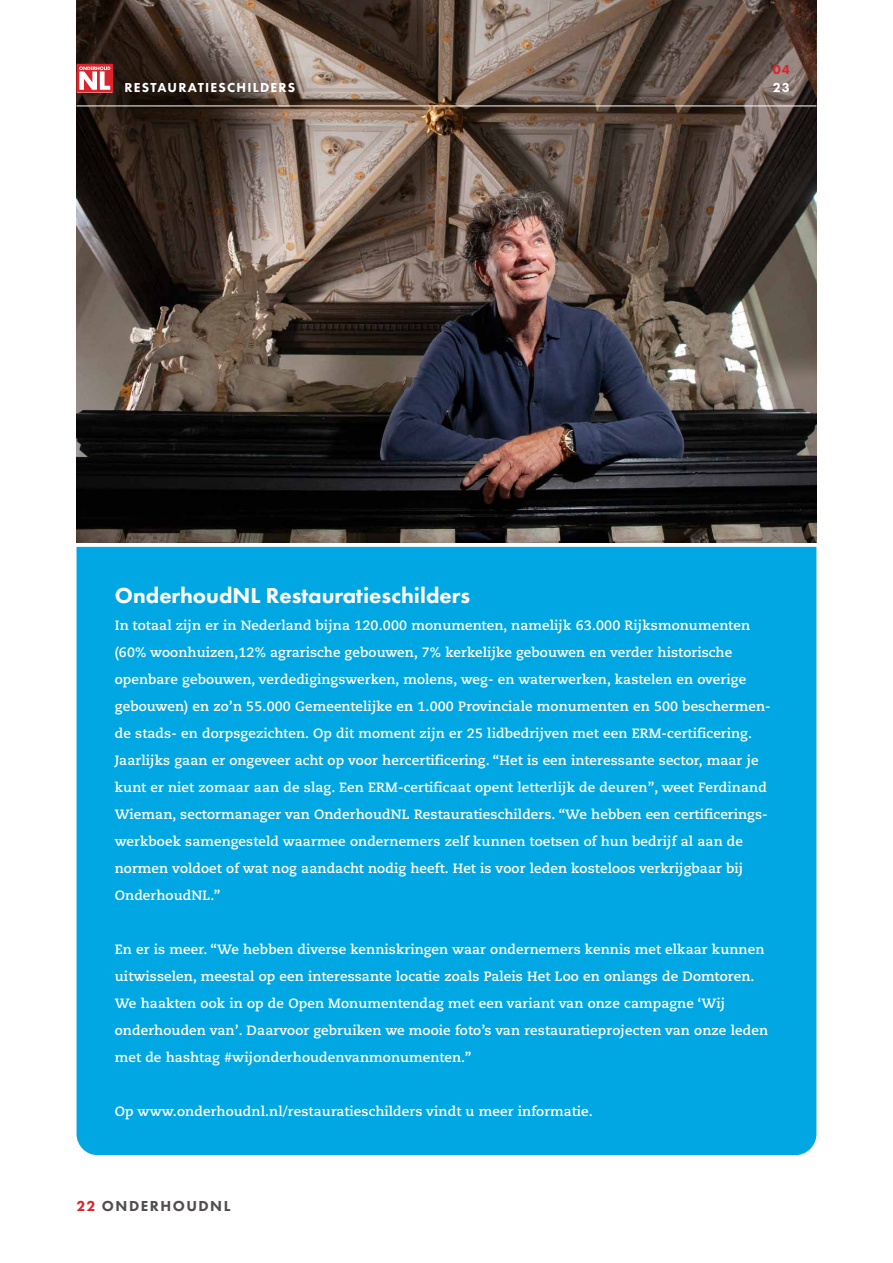
<style>
.page{position:relative;width:893px;height:1263px;background:#fff}
.page>*{position:absolute;margin:0;border:0;box-sizing:border-box;transform-origin:0 0}
.t1{font:800 22.5px "Futura PT";color:#fff}
.t2{font:800 15px "Futura PT";letter-spacing:.1em;color:#524d4e}
.t3{font:700 13.5px/27px "Caecilia LT Pro 75";letter-spacing:.01em;color:#fff}
.t4{font:800 13.5px "Futura PT";letter-spacing:.09em;color:#fff}
.t5{font:800 13.5px "Futura PT";color:#dc242c}
.s1{color:#dc242c}
</style>
<div class="page">
<div style="left:77px;top:547px;width:739px;height:608px;background:#00a7e3"></div>
<img style="left:77px;top:0;width:739px;height:543px">
<svg style="left:77px;top:64px;width:36px;height:29px"></svg>
<hr style="left:77px;top:106px;width:739px;height:1px;background:#fff">
<p class="t5" style="left:773px;top:61px;width:19px">04</p>
<p class="t4" style="left:125px;top:79px;width:172px">RESTAURATIESCHILDERS</p>
<p class="t4" style="left:773px;top:79px;width:19px">23</p>
<h1 class="t1" style="left:115px;top:581px;width:357px">OnderhoudNL Restauratieschilders</h1>
<p class="t3" style="left:115px;top:611px;width:657px">In totaal zijn er in Nederland bijna 120.000 monumenten, namelijk 63.000 Rijksmonumenten (60% woonhuizen,12% agrarische gebouwen, 7% kerkelijke gebouwen en verder historische openbare gebouwen, verdedigingswerken, molens, weg- en waterwerken, kastelen en overige gebouwen) en zo’n 55.000 Gemeentelijke en 1.000 Provinciale monumenten en 500 beschermen&shy;de stads- en dorpsgezichten. Op dit moment zijn er 25 lidbedrijven met een ERM-certificering.<br>Jaarlijks gaan er ongeveer acht op voor hercertificering. “Het is een interessante sector, maar je kunt er niet zomaar aan de slag. Een ERM-certificaat opent letterlijk de deuren”, weet Ferdinand Wieman, sectormanager van OnderhoudNL Restauratieschilders. “We hebben een certificerings&shy;werkboek samengesteld waarmee ondernemers zelf kunnen toetsen of hun bedrijf al aan de normen voldoet of wat nog aandacht nodig heeft. Het is voor leden kosteloos verkrijgbaar bij OnderhoudNL.”</p>
<p class="t3" style="left:115px;top:935px;width:655px">En er is meer. “We hebben diverse kenniskringen waar ondernemers kennis met elkaar kunnen uitwisselen, meestal op een interessante locatie zoals Paleis Het Loo en onlangs de Domtoren.<br>We haakten ook in op de Open Monumentendag met een variant van onze campagne ‘Wij onderhouden van’. Daarvoor gebruiken we mooie foto’s van restauratieprojecten van onze leden met de hashtag #wijonderhoudenvanmonumenten.”</p>
<p class="t3" style="left:115px;top:1097px;width:480px">Op www.onderhoudnl.nl/restauratieschilders vindt u meer informatie.</p>
<p class="t2" style="left:77px;top:1196px;width:155px"><span class="s1">22</span> ONDERHOUDNL</p>
</div>
